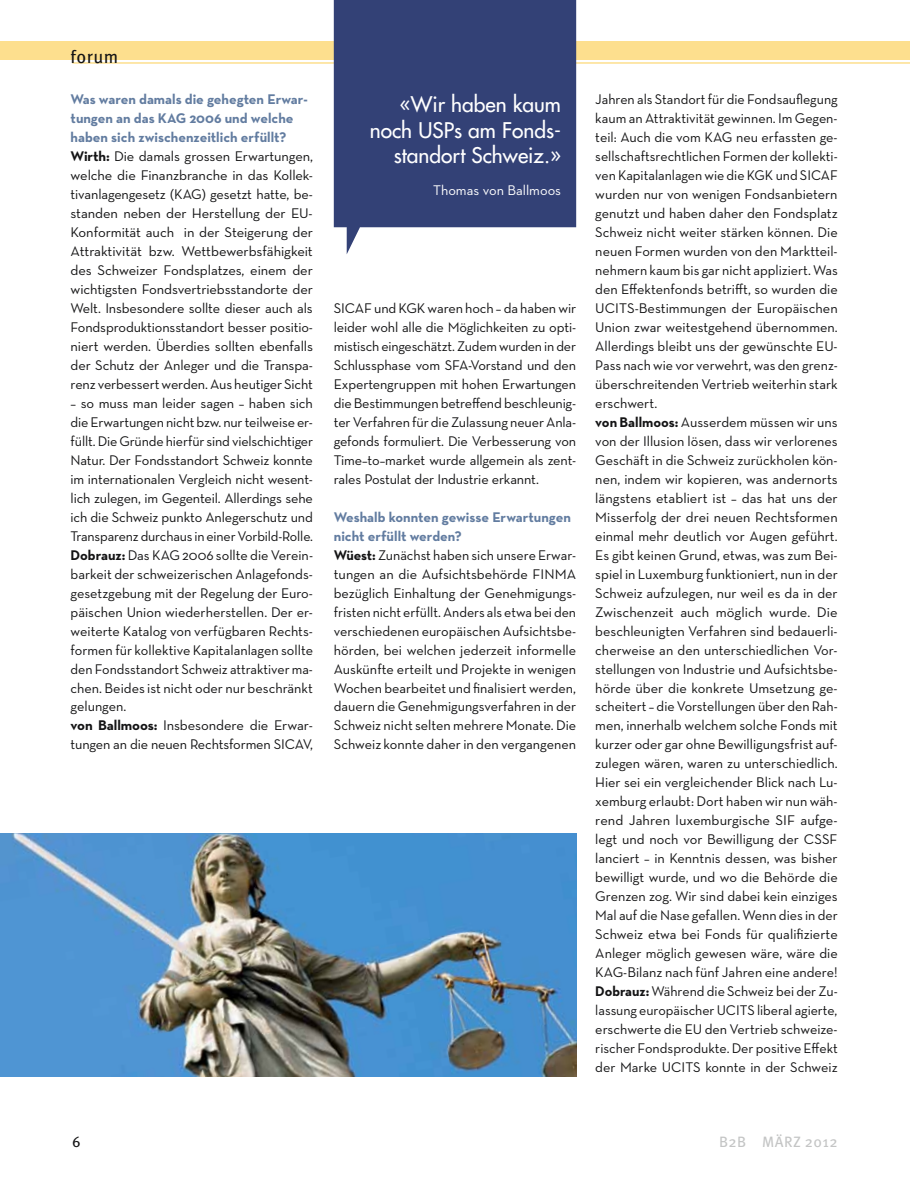
<style>
.page{position:relative;width:910px;height:1191px;background:#fff}
.page>*{position:absolute;margin:0;border:0;box-sizing:border-box;transform-origin:0 0}
.t1{font:500 21px/25.5px "Futura Std";color:#fff;text-align:right}
.t2{font:18px "Meta Pro";letter-spacing:.025em;color:#141415}
.t3{font:15px "Meta Pro";letter-spacing:.025em;color:#c4c5c5}
.t4{font:15px "Meta Pro";color:#141415}
.t5{font:14.25px/18.9px "Neutra Text";color:#141415}
.t6{font:14.25px "Neutra Text";color:#fff}
.s1{font-weight:700;color:#627ca0}
.s2{font-weight:700}
</style>
<div class="page">
<div style="left:0;top:41px;width:910px;height:19px;background:#fddf8e"></div>
<hr style="left:72px;top:62px;width:838px;height:2px;background:#fddf8e">
<svg style="left:334px;top:0;width:242px;height:254px;background:#475484"></svg>
<img style="left:0;top:833px;width:576px;height:243px">
<p class="t2" style="left:71px;top:46px;width:49px">forum</p>
<p class="t5" style="left:71px;top:89px;width:244px"><span class="s1">Was waren damals die gehegten Erwar&shy;tungen an das KAG 2006 und welche haben sich zwischenzeitlich erfüllt?<br></span><span class="s2">Wirth:</span> Die damals grossen Erwartungen, welche die Finanzbranche in das Kollek&shy;tivanlagengesetz (KAG) gesetzt hatte, be&shy;standen neben der Herstellung der EU-Konformität auch in der Steigerung der Attraktivität bzw. Wettbewerbsfähigkeit des Schweizer Fondsplatzes, einem der wichtigsten Fondsvertriebsstandorte der Welt. Insbesondere sollte dieser auch als Fondsproduktionsstandort besser positio&shy;niert werden. Überdies sollten ebenfalls der Schutz der Anleger und die Transpa&shy;renz verbessert werden. Aus heutiger Sicht</p>
<p class="t5" style="left:71px;top:393px;width:244px">– so muss man leider sagen – haben sich die Erwartungen nicht bzw. nur teilweise er&shy;füllt. Die Gründe hierfür sind vielschichtiger Natur. Der Fondsstandort Schweiz konnte im internationalen Vergleich nicht wesent&shy;lich zulegen, im Gegenteil. Allerdings sehe ich die Schweiz punkto Anlegerschutz und Transparenz durchaus in einer Vorbild-Rolle.<br><span class="s2">Dobrauz:</span> Das KAG 2006 sollte die Verein&shy;barkeit der schweizerischen Anlagefonds&shy;gesetzgebung mit der Regelung der Euro&shy;päischen Union wiederherstellen. Der er&shy;weiterte Katalog von verfügbaren Rechts&shy;formen für kollektive Kapitalanlagen sollte den Fondsstandort Schweiz attraktiver ma&shy;chen. Beides ist nicht oder nur beschränkt gelungen.<br><span class="s2">von Ballmoos:</span> Insbesondere die Erwar&shy;tungen an die neuen Rechtsformen SICAV,</p>
<h1 class="t1" style="left:370px;top:92px;width:193px">«Wir haben kaum noch USPs am Fonds&shy;standort Schweiz.»</h1>
<p class="t6" style="left:433px;top:182px;width:129px">Thomas von Ballmoos</p>
<p class="t5" style="left:334px;top:298px;width:244px;text-align:justify">SICAF und KGK waren hoch – da haben wir leider wohl alle die Möglichkeiten zu opti&shy;mistisch eingeschätzt. Zudem wurden in der Schlussphase vom SFA-Vorstand und den Expertengruppen mit hohen Erwartungen die Bestimmungen betreffend beschleunig&shy;ter Verfahren für die Zulassung neuer Anla&shy;gefonds formuliert. Die Verbesserung von Time–to–market wurde allgemein als zent&shy;rales Postulat der Industrie erkannt.</p>
<p class="t5" style="left:334px;top:507px;width:244px"><span class="s1">Weshalb konnten gewisse Erwartungen nicht erfüllt werden?<br></span><span class="s2">Wüest:</span> Zunächst haben sich unsere Erwar&shy;tungen an die Aufsichtsbehörde FINMA bezüglich Einhaltung der Genehmigungs&shy;fristen nicht erfüllt. Anders als etwa bei den verschiedenen europäischen Aufsichtsbe&shy;hörden, bei welchen jederzeit informelle Auskünfte erteilt und Projekte in wenigen Wochen bearbeitet und finalisiert werden, dauern die Genehmigungsverfahren in der Schweiz nicht selten mehrere Monate. Die Schweiz konnte daher in den vergangenen</p>
<p class="t5" style="left:595px;top:89px;width:244px">Jahren als Standort für die Fondsauflegung kaum an Attraktivität gewinnen. Im Gegen&shy;teil: Auch die vom KAG neu erfassten ge&shy;sellschaftsrechtlichen Formen der kollekti&shy;ven Kapitalanlagen wie die KGK und SICAF wurden nur von wenigen Fondsanbietern genutzt und haben daher den Fondsplatz Schweiz nicht weiter stärken können. Die neuen Formen wurden von den Marktteil&shy;nehmern kaum bis gar nicht appliziert. Was den Effektenfonds betrifft, so wurden die UCITS-Bestimmungen der Europäischen Union zwar weitestgehend übernommen.<br>Allerdings bleibt uns der gewünschte EU-Pass nach wie vor verwehrt, was den grenz&shy;überschreitenden Vertrieb weiterhin stark erschwert.<br><span class="s2">von Ballmoos:</span> Ausserdem müssen wir uns von der Illusion lösen, dass wir verlorenes Geschäft in die Schweiz zurückholen kön&shy;nen, indem wir kopieren, was andernorts längstens etabliert ist – das hat uns der Misserfolg der drei neuen Rechtsformen einmal mehr deutlich vor Augen geführt.<br>Es gibt keinen Grund, etwas, was zum Bei&shy;spiel in Luxemburg funktioniert, nun in der Schweiz aufzulegen, nur weil es da in der Zwischenzeit auch möglich wurde. Die beschleunigten Verfahren sind bedauerli&shy;cherweise an den unterschiedlichen Vor&shy;stellungen von Industrie und Aufsichtsbe&shy;hörde über die konkrete Umsetzung ge&shy;scheitert – die Vorstellungen über den Rah&shy;men, innerhalb welchem solche Fonds mit kurzer oder gar ohne Bewilligungsfrist auf&shy;zulegen wären, waren zu unterschiedlich.<br>Hier sei ein vergleichender Blick nach Lu&shy;xemburg erlaubt: Dort haben wir nun wäh&shy;rend Jahren luxemburgische SIF aufge&shy;legt und noch vor Bewilligung der CSSF lanciert – in Kenntnis dessen, was bisher bewilligt wurde, und wo die Behörde die Grenzen zog. Wir sind dabei kein einziges Mal auf die Nase gefallen. Wenn dies in der Schweiz etwa bei Fonds für qualifizierte Anleger möglich gewesen wäre, wäre die KAG-Bilanz nach fünf Jahren eine andere!<br><span class="s2">Dobrauz:</span> Während die Schweiz bei der Zu&shy;lassung europäischer UCITS liberal agierte, erschwerte die EU den Vertrieb schweize&shy;rischer Fondsprodukte. Der positive Effekt der Marke UCITS konnte in der Schweiz</p>
<p class="t4" style="left:72px;top:1132px;width:10px">6</p>
<p class="t3" style="left:719px;top:1132px;width:120px">B2B MÄRZ 2012</p>
</div>
